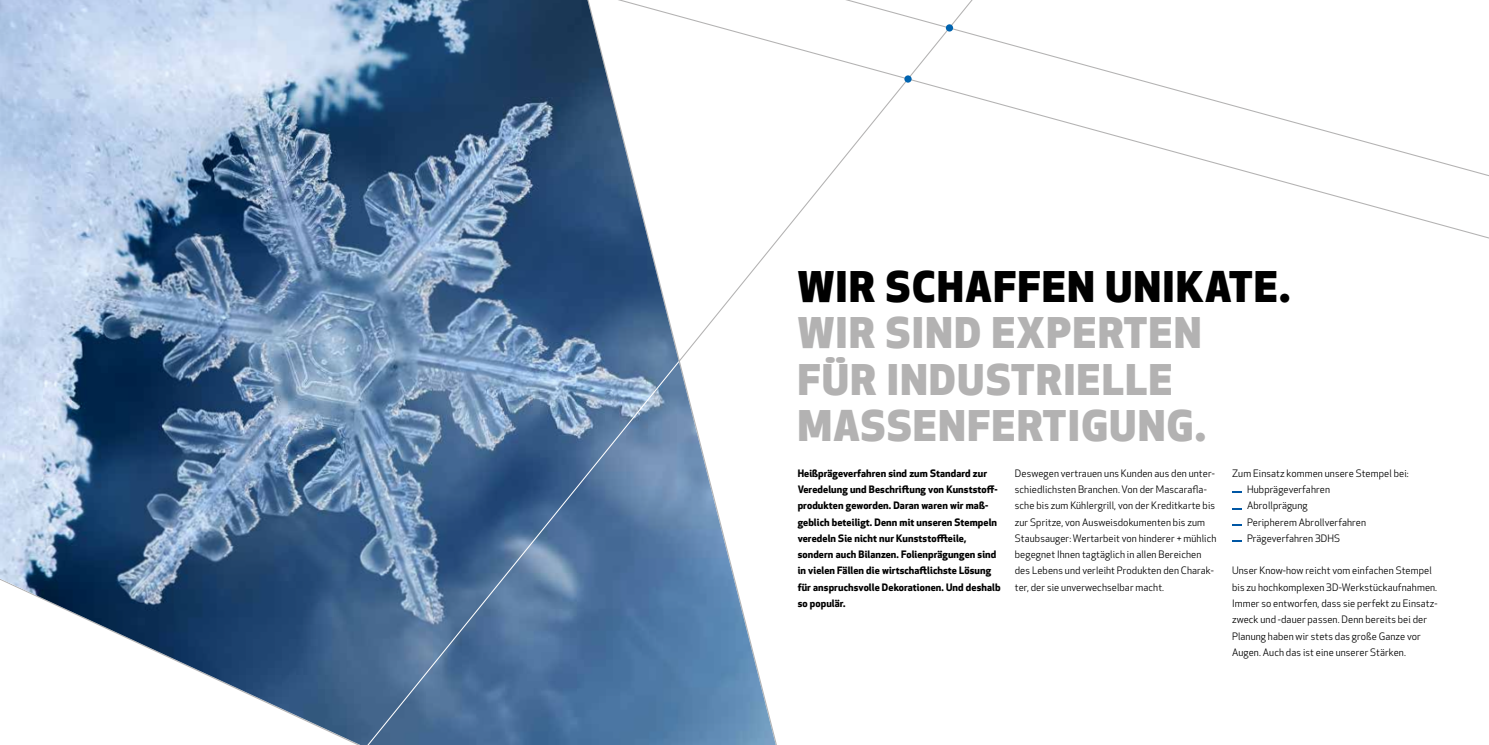
<style>
.page{position:relative;width:1489px;height:745px;background:#fff}
.page>*{position:absolute;margin:0;border:0;box-sizing:border-box;transform-origin:0 0}
.t1{font:800 41.25px/46.2px "Apex New";letter-spacing:.04em;color:#b3b2b2}
.t2{font:800 41.25px "Apex New";letter-spacing:.04em;color:#000}
.t3{font:10px/16.2px "Apex New";letter-spacing:.01em;color:#000}
.t4{font:700 10px/16.2px "Apex New";letter-spacing:.01em;color:#000}
</style>
<div class="page">
<svg style="left:845px;top:0;width:643px;height:176px"></svg>
<img style="left:0;top:0;width:775px;height:744px">
<svg style="left:367px;top:361px;width:312px;height:383px;background:#577aa2"></svg>
<svg style="left:945px;top:24px;width:8px;height:8px"></svg>
<div style="left:904px;top:75px;width:7px;height:8px;background:#0063af;border-radius:50%"></div>
<svg style="left:1232px;top:491px;width:9px;height:2px"></svg>
<h1 class="t2" style="left:797px;top:258px;width:494px">WIR SCHAFFEN UNIKATE.</h1>
<h1 class="t1" style="left:797px;top:308px;width:410px">WIR SIND EXPERTEN<br>FÜR INDUSTRIELLE<br>MASSENFERTIGUNG.</h1>
<p class="t4" style="left:797px;top:464px;width:204px">Heißprägeverfahren sind zum Standard zur Veredelung und Beschriftung von Kunststoff&shy;produkten geworden. Daran waren wir maß&shy;geblich beteiligt. Denn mit unseren Stempeln veredeln Sie nicht nur Kunststoffteile, sondern auch Bilanzen. Folienprägungen sind in vielen Fällen die wirtschaftlichste Lösung für anspruchsvolle Dekorationen. Und deshalb so populär.</p>
<p class="t3" style="left:1014px;top:465px;width:203px">Deswegen vertrauen uns Kunden aus den unter&shy;schiedlichsten Branchen. Von der Mascarafla&shy;sche bis zum Kühlergrill, von der Kreditkarte bis zur Spritze, von Ausweisdokumenten bis zum Staubsauger: Wertarbeit von hinderer + mühlich begegnet Ihnen tagtäglich in allen Bereichen des Lebens und verleiht Produkten den Charak&shy;ter, der sie unverwechselbar macht.</p>
<p class="t3" style="left:1246px;top:465px;width:163px;text-indent:-15px">Zum Einsatz kommen unsere Stempel bei:<br>Hubprägeverfahren<br>Abrollprägung<br>Peripherem Abrollverfahren<br>Prägeverfahren 3DHS</p>
<p class="t3" style="left:1231px;top:562px;width:207px">Unser Know-how reicht vom einfachen Stempel bis zu hochkomplexen 3D-Werkstückaufnahmen.<br>Immer so entworfen, dass sie perfekt zu Einsatz&shy;zweck und -dauer passen. Denn bereits bei der Planung haben wir stets das große Ganze vor Augen. Auch das ist eine unserer Stärken.</p>
</div>
